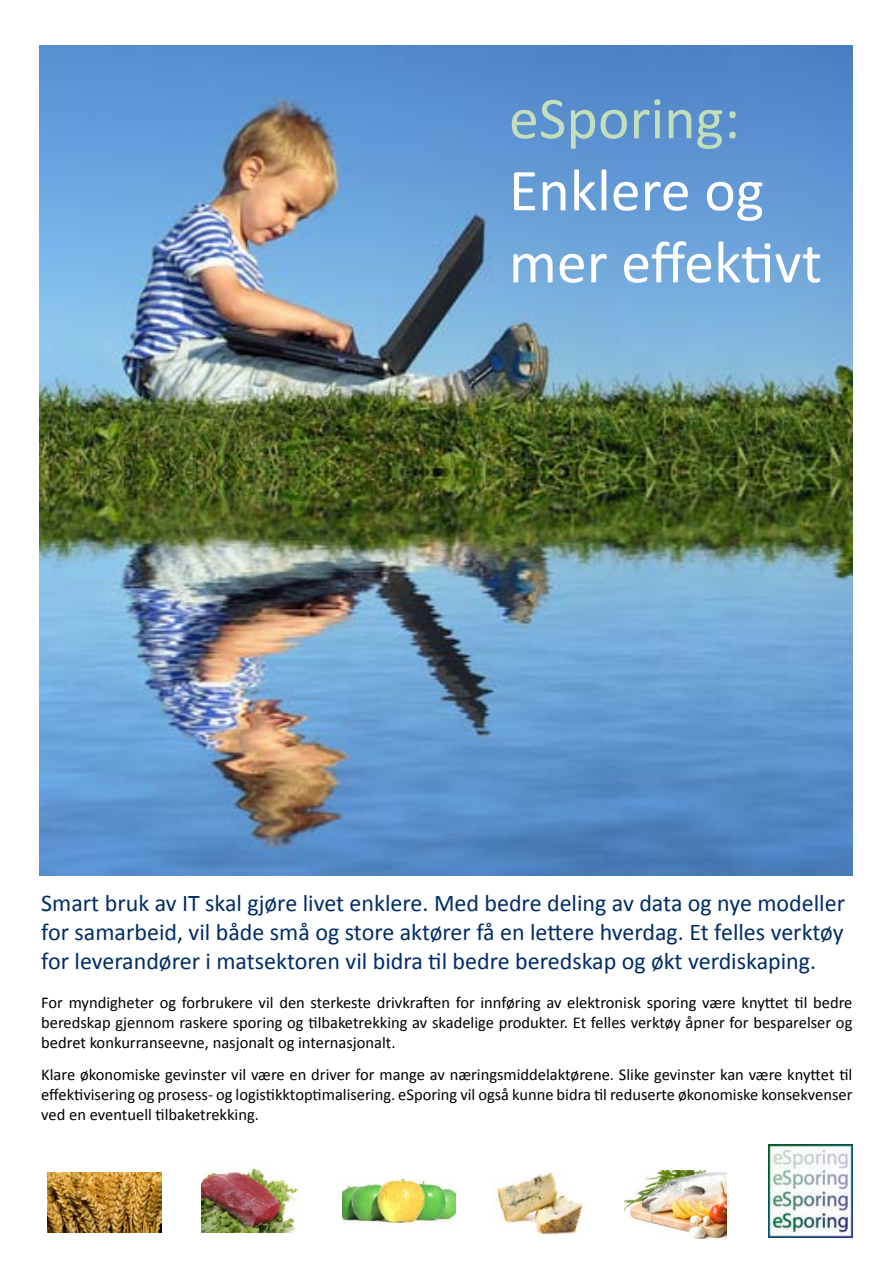
<style>
.page{position:relative;width:893px;height:1263px;background:#fff}
.page>*{position:absolute;margin:0;border:0;box-sizing:border-box;transform-origin:0 0}
.t1{font:60px/72px "Calibri";color:#fff}
.t2{font:60px "Calibri";color:#c2deba}
.t3{font:24px/28.8px "Calibri";color:#002c67;text-align:justify}
.t4{font:16.5px/19.8px "Calibri";color:#000;text-align:justify}
</style>
<div class="page">
<img style="left:39px;top:45px;width:814px;height:831px">
<img style="left:342px;top:1178px;width:114px;height:47px">
<img style="left:496px;top:1172px;width:88px;height:63px">
<img style="left:624px;top:1171px;width:102px;height:68px">
<img style="left:201px;top:1164px;width:100px;height:69px">
<img style="left:47px;top:1172px;width:114px;height:60px">
<img style="left:768px;top:1145px;width:85px;height:92px">
<h1 class="t2" style="left:509px;top:81px;width:233px">eSporing:</h1>
<h1 class="t1" style="left:509px;top:151px;width:314px">Enklere og mer effektivt</h1>
<p class="t3" style="left:41px;top:888px;width:805px">Smart bruk av IT skal gjøre livet enklere. Med bedre deling av data og nye modeller for samarbeid, vil både små og store aktører få en lettere hverdag. Et felles verktøy for leverandører i matsektoren vil bidra til bedre beredskap og økt verdiskaping.</p>
<p class="t4" style="left:41px;top:992px;width:813px">For myndigheter og forbrukere vil den sterkeste drivkraften for innføring av elektronisk sporing være knyttet til bedre beredskap gjennom raskere sporing og tilbaketrekking av skadelige produkter. Et felles verktøy åpner for besparelser og bedret konkurranseevne, nasjonalt og internasjonalt.</p>
<p class="t4" style="left:41px;top:1064px;width:813px">Klare økonomiske gevinster vil være en driver for mange av næringsmiddelaktørene. Slike gevinster kan være knyttet til effektivisering og prosess- og logistikktoptimalisering. eSporing vil også kunne bidra til reduserte økonomiske konsekvenser ved en eventuell tilbaketrekking.</p>
</div>
